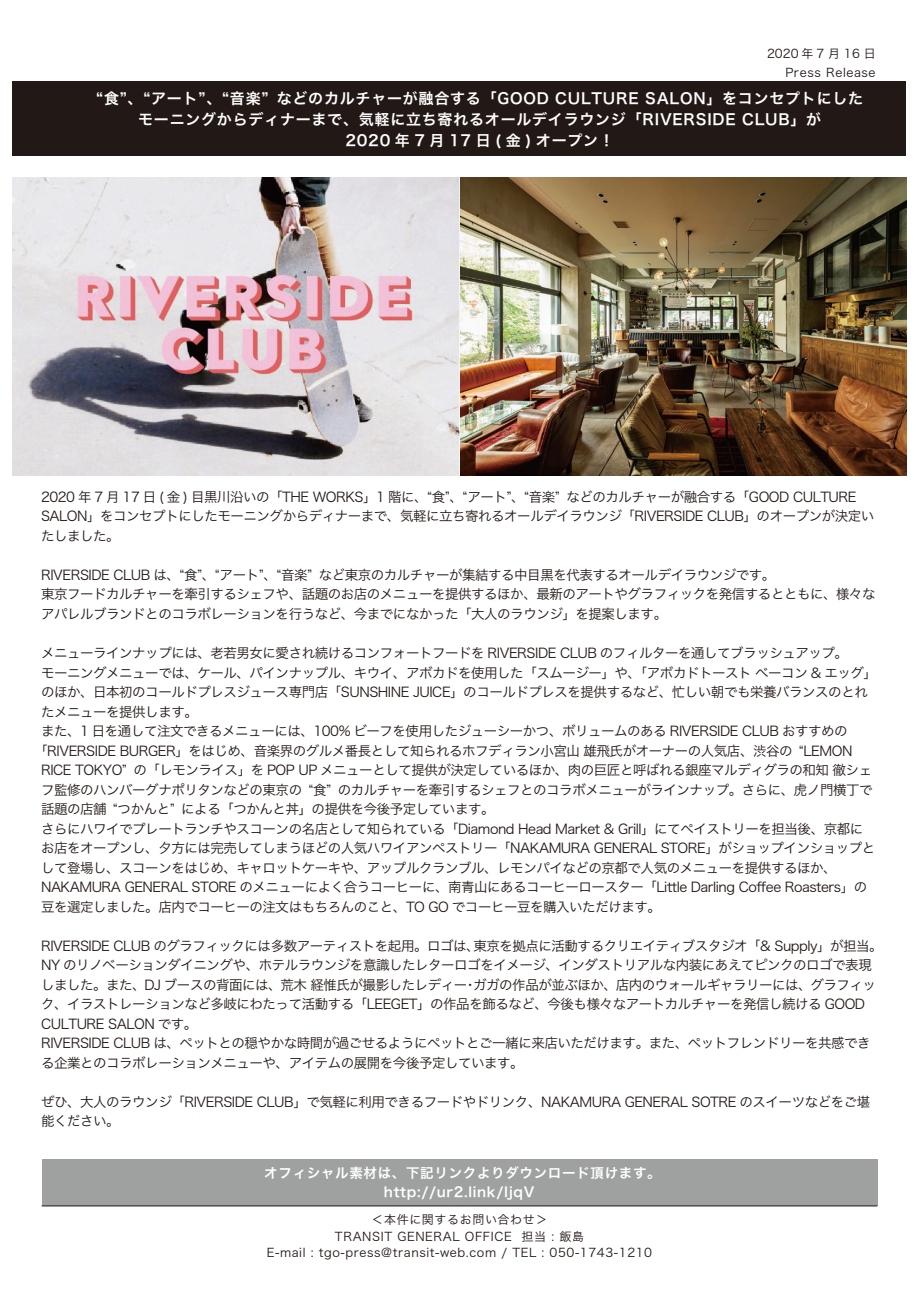
<style>
.page{position:relative;width:919px;height:1289px;background:#fff}
.page>*{position:absolute;margin:0;border:0;box-sizing:border-box;transform-origin:0 0}
.t1{font:15px/21px "Hira Kaku Pro W6";letter-spacing:.05em;color:#fff;text-align:center}
.t2{font:13.5px/19.5px "Hira Kaku Pro W3";letter-spacing:-.035em;color:#221815}
.t3{font:13.5px/19.5px "Hira Kaku Pro W6";letter-spacing:.05em;color:#fff;text-align:center}
.t4{font:12px/16.5px "Hira Kaku Pro W3";letter-spacing:.05em;color:#221815;text-align:center}
.t5{font:12px "Hira Kaku Pro W3";letter-spacing:.25em;color:#221815}
</style>
<div class="page">
<div style="left:13px;top:82px;width:893px;height:74px;background:#221815"></div>
<div style="left:42px;top:1159px;width:835px;height:46px;background:#9fa0a0"></div>
<hr style="left:42px;top:1205px;width:835px;height:1px;background:#221815">
<img style="left:13px;top:178px;width:893px;height:297px">
<p class="t5" style="left:767px;top:43px;width:110px">2020年7月16日</p>
<p class="t4" style="left:785px;top:64px;width:92px">Press Release</p>
<p class="t1" style="left:96px;top:87px;width:768px">“食”、“アート”、“音楽” などのカルチャーが融合する「GOOD CULTURE SALON」をコンセプトにしたモーニングからディナーまで、気軽に立ち寄れるオールデイラウンジ「RIVERSIDE CLUB」が<br>2020年7月17日(金)オープン！</p>
<p class="t2" style="left:41px;top:486px;width:834px">2020 年 7 月 17 日 ( 金 ) 目黒川沿いの「THE WORKS」1 階に、“食”、“アート”、“音楽” などのカルチャーが融合する「GOOD CULTURE<br>SALON」をコンセプトにしたモーニングからディナーまで、気軽に立ち寄れるオールデイラウンジ「RIVERSIDE CLUB」のオープンが決定いたしました。</p>
<p class="t2" style="left:41px;top:564px;width:836px">RIVERSIDE CLUB は、“食”、“アート”、“音楽” など東京のカルチャーが集結する中目黒を代表するオールデイラウンジです。<br>東京フードカルチャーを牽引するシェフや、話題のお店のメニューを提供するほか、最新のアートやグラフィックを発信するとともに、様々なアパレルブランドとのコラボレーションを行うなど、今までになかった「大人のラウンジ」を提案します。</p>
<p class="t2" style="left:41px;top:642px;width:808px">メニューラインナップには、老若男女に愛され続けるコンフォートフードを RIVERSIDE CLUB のフィルターを通してブラッシュアップ。</p>
<p class="t2" style="left:41px;top:661px;width:837px">モーニングメニューでは、ケール、パインナップル、キウイ、アボカドを使用した「スムージー」や、「アボカドトースト ベーコン &amp; エッグ」</p>
<p class="t2" style="left:41px;top:681px;width:828px">のほか、日本初のコールドプレスジュース専門店「SUNSHINE JUICE」のコールドプレスを提供するなど、忙しい朝でも栄養バランスのとれ</p>
<p class="t2" style="left:41px;top:700px;width:158px">たメニューを提供します。</p>
<p class="t2" style="left:41px;top:720px;width:808px">また、1 日を通して注文できるメニューには、100% ビーフを使用したジューシーかつ、ボリュームのある RIVERSIDE CLUB おすすめの</p>
<p class="t2" style="left:34px;top:739px;width:819px">「RIVERSIDE BURGER」をはじめ、音楽界のグルメ番長として知られるホフディラン小宮山 雄飛氏がオーナーの人気店、渋谷の “LEMON</p>
<p class="t2" style="left:41px;top:759px;width:832px">RICE TOKYO” の「レモンライス」を POP UP メニューとして提供が決定しているほか、肉の巨匠と呼ばれる銀座マルディグラの和知 徹シェ</p>
<p class="t2" style="left:41px;top:778px;width:833px">フ監修のハンバーグナポリタンなどの東京の “食” のカルチャーを牽引するシェフとのコラボメニューがラインナップ。さらに、虎ノ門横丁で</p>
<p class="t2" style="left:41px;top:798px;width:455px">話題の店舗 “つかんと” による「つかんと丼」の提供を今後予定しています。</p>
<p class="t2" style="left:41px;top:817px;width:823px">さらにハワイでプレートランチやスコーンの名店として知られている「Diamond Head Market &amp; Grill」にてペイストリーを担当後、京都に</p>
<p class="t2" style="left:41px;top:837px;width:835px">お店をオープンし、夕方には完売してしまうほどの人気ハワイアンペストリー「NAKAMURA GENERAL STORE」がショップインショップと</p>
<p class="t2" style="left:41px;top:856px;width:797px">して登場し、スコーンをはじめ、キャロットケーキや、アップルクランブル、レモンパイなどの京都で人気のメニューを提供するほか、</p>
<p class="t2" style="left:41px;top:876px;width:827px">NAKAMURA GENERAL STORE のメニューによく合うコーヒーに、南青山にあるコーヒーロースター「Little Darling Coffee Roasters」の</p>
<p class="t2" style="left:41px;top:895px;width:621px">豆を選定しました。店内でコーヒーの注文はもちろんのこと、TO GO でコーヒー豆を購入いただけます。</p>
<p class="t2" style="left:41px;top:934px;width:843px">RIVERSIDE CLUB のグラフィックには多数アーティストを起用。ロゴは、東京を拠点に活動するクリエイティブスタジオ「&amp; Supply」が担当。NY のリノベーションダイニングや、ホテルラウンジを意識したレターロゴをイメージ、インダストリアルな内装にあえてピンクのロゴで表現しました。また、DJ ブースの背面には、荒木 経惟氏が撮影したレディー・ガガの作品が並ぶほか、店内のウォールギャラリーには、グラフィック、イラストレーションなど多岐にわたって活動する「LEEGET」の作品を飾るなど、今後も様々なアートカルチャーを発信し続ける GOOD CULTURE SALON です。<br>RIVERSIDE CLUB は、ペットとの穏やかな時間が過ごせるようにペットとご一緒に来店いただけます。また、ペットフレンドリーを共感できる企業とのコラボレーションメニューや、アイテムの展開を今後予定しています。</p>
<p class="t2" style="left:41px;top:1090px;width:830px">ぜひ、大人のラウンジ「RIVERSIDE CLUB」で気軽に利用できるフードやドリンク、NAKAMURA GENERAL SOTRE のスイーツなどをご堪能ください。</p>
<p class="t3" style="left:264px;top:1162px;width:398px">オフィシャル素材は、下記リンクよりダウンロード頂けます。http://ur2.link/IjqV</p>
<p class="t4" style="left:267px;top:1210px;width:387px">＜本件に関するお問い合わせ＞<br>TRANSIT GENERAL OFFICE 担当 : 飯島<br>E-mail : tgo-press@transit-web.com / TEL : 050-1743-1210</p>
</div>
